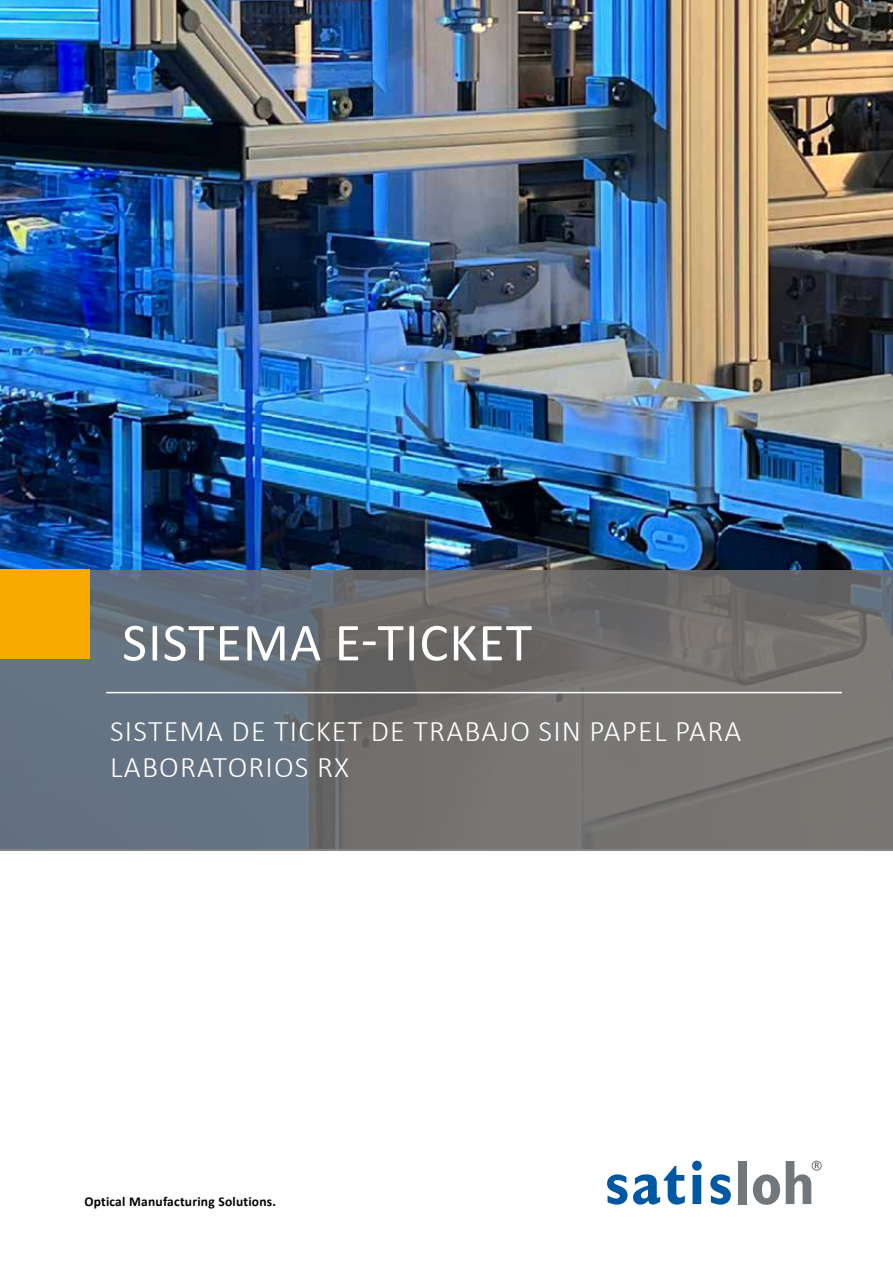
<style>
.page{position:relative;width:893px;height:1263px;background:#fff}
.page>*{position:absolute;margin:0;border:0;box-sizing:border-box;transform-origin:0 0}
.t1{font:54px "Calibri";letter-spacing:.02em;color:#fff}
.t2{font:300 30px/36px "Calibri";letter-spacing:.04em;color:#fff}
.t3{font:700 13.5px "Calibri";letter-spacing:.015em;color:#000}
</style>
<div class="page">
<img style="left:0;top:0;width:893px;height:570px">
<svg style="left:0;top:570px;width:893px;height:280px;background:#6e7073"></svg>
<div style="left:0;top:570px;width:89px;height:89px;background:#f8aa00"></div>
<svg style="left:607px;top:1174px;width:20px;height:30px"></svg>
<svg style="left:633px;top:1166px;width:52px;height:38px"></svg>
<svg style="left:692px;top:1161px;width:10px;height:43px"></svg>
<svg style="left:710px;top:1174px;width:21px;height:30px"></svg>
<div style="left:738px;top:1161px;width:9px;height:43px;background:#71777a"></div>
<svg style="left:753px;top:1174px;width:27px;height:31px"></svg>
<svg style="left:786px;top:1161px;width:33px;height:43px"></svg>
<div style="left:812px;top:1161px;width:9px;height:9px;border:1px solid #71777a;border-radius:50%"></div>
<hr style="left:106px;top:692px;width:736px;height:1px;background:#fff">
<h1 class="t1" style="left:122px;top:605px;width:411px">SISTEMA E-TICKET</h1>
<p class="t2" style="left:110px;top:712px;width:633px">SISTEMA DE TICKET DE TRABAJO SIN PAPEL PARA<br>LABORATORIOS RX</p>
<p class="t3" style="left:84px;top:1191px;width:193px">Optical Manufacturing Solutions.</p>
</div>
